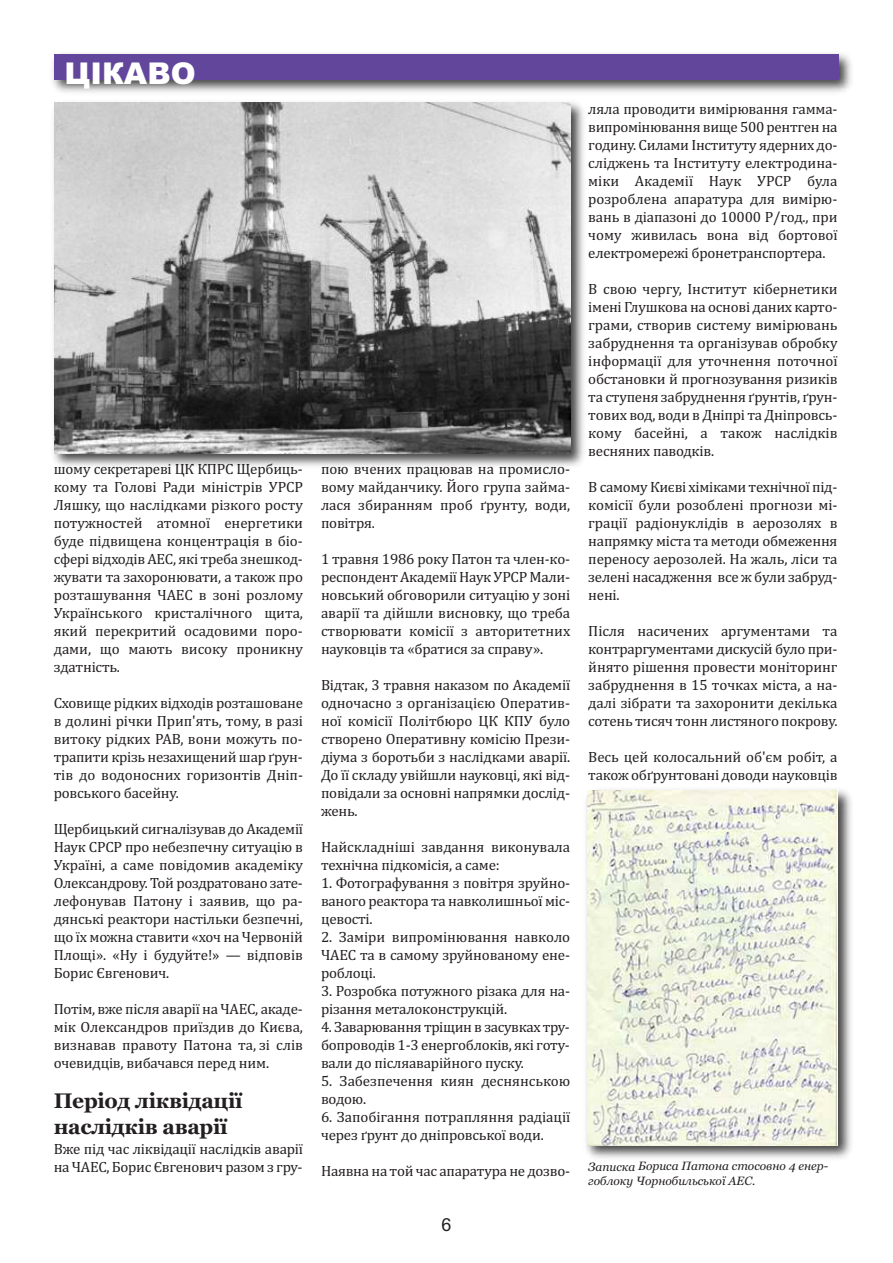
<style>
.page{position:relative;width:893px;height:1263px;background:#fff}
.page>*{position:absolute;margin:0;border:0;box-sizing:border-box;transform-origin:0 0}
.t1{font:900 30px "Arial";color:#fff}
.t2{font:700 21px/25.2px "Georgia";letter-spacing:-.015em;color:#231f20}
.t3{font:18px "Arial";color:#231f20}
.t4{font:15px/18px "Cambria";letter-spacing:-.015em;color:#231f20;text-align:justify}
.t5{font:italic 12px/14.5px "Georgia";color:#231f20}
</style>
<div class="page">
<img style="left:52px;top:53px;width:799px;height:40px">
<div style="left:54px;top:54px;width:785px;height:25px;background:#62469c"></div>
<img style="left:53px;top:102px;width:531px;height:364px">
<img style="left:54px;top:103px;width:516px;height:350px">
<img style="left:586px;top:789px;width:266px;height:369px">
<img style="left:587px;top:790px;width:250px;height:355px">
<h1 class="t1" style="left:65px;top:56px;width:133px">ЦІКАВО</h1>
<p class="t4" style="left:54px;top:460px;width:251px">шому секретареві ЦК КПРС Щербиць&shy;кому та Голові Ради міністрів УРСР Ляшку, що наслідками різкого росту потужностей атомної енергетики буде підвищена концентрація в біо&shy;сфері відходів АЕС, які треба знешкод&shy;жувати та захоронювати, а також про розташування ЧАЕС в зоні розлому Українського кристалічного щита, який перекритий осадовими поро&shy;дами, що мають високу проникну здатність.</p>
<p class="t4" style="left:54px;top:694px;width:251px">Сховище рідких відходів розташоване в долині річки Прип'ять, тому, в разі витоку рідких РАВ, вони можуть по&shy;трапити крізь незахищений шар ґрун&shy;тів до водоносних горизонтів Дніп&shy;ровського басейну.</p>
<p class="t4" style="left:54px;top:820px;width:251px">Щербицький сигналізував до Академії Наук СРСР про небезпечну ситуацію в Україні, а саме повідомив академіку Олександрову. Той роздратовано зате&shy;лефонував Патону і заявив, що ра&shy;дянські реактори настільки безпечні, що їх можна ставити «хоч на Червоній Площі». «Ну і будуйте!» — відповів Борис Євгенович.</p>
<p class="t4" style="left:54px;top:1000px;width:251px">Потім, вже після аварії на ЧАЕС, акаде&shy;мік Олександров приїздив до Києва, визнавав правоту Патона та, зі слів очевидців, вибачався перед ним.</p>
<h2 class="t2" style="left:54px;top:1088px;width:190px">Період ліквідації наслідків аварії</h2>
<p class="t4" style="left:54px;top:1140px;width:251px">Вже під час ліквідації наслідків аварії на ЧАЕС, Борис Євгенович разом з гру-</p>
<p class="t4" style="left:321px;top:460px;width:251px">пою вчених працював на промисло&shy;вому майданчику. Його група займа&shy;лася збиранням проб ґрунту, води, повітря.</p>
<p class="t4" style="left:321px;top:550px;width:251px">1 травня 1986 року Патон та член-ко&shy;респондент Академії Наук УРСР Мали&shy;новський обговорили ситуацію у зоні аварії та дійшли висновку, що треба створювати комісії з авторитетних науковців та «братися за справу».</p>
<p class="t4" style="left:321px;top:676px;width:251px">Відтак, 3 травня наказом по Академії одночасно з організацією Оператив&shy;ної комісії Політбюро ЦК КПУ було створено Оперативну комісію Прези&shy;діума з боротьби з наслідками аварії.<br>До її складу увійшли науковці, які від&shy;повідали за основні напрямки дослід&shy;жень.</p>
<p class="t4" style="left:321px;top:838px;width:251px">Найскладніші завдання виконувала технічна підкомісія, а саме:</p>
<p class="t4" style="left:321px;top:874px;width:251px">1. Фотографування з повітря зруйно&shy;ваного реактора та навколишньої міс&shy;цевості.</p>
<p class="t4" style="left:321px;top:928px;width:251px">2. Заміри випромінювання навколо ЧАЕС та в самому зруйнованому ене&shy;роблоці.</p>
<p class="t4" style="left:321px;top:982px;width:251px">3. Розробка потужного різака для на&shy;різання металоконструкцій.</p>
<p class="t4" style="left:321px;top:1018px;width:250px">4. Заварювання тріщин в засувках тру&shy;бопроводів 1-3 енергоблоків, які готу&shy;вали до післяаварійного пуску.</p>
<p class="t4" style="left:321px;top:1072px;width:251px">5. Забезпечення киян деснянською водою.</p>
<p class="t4" style="left:321px;top:1108px;width:251px">6. Запобігання потрапляння радіації через ґрунт до дніпровської води.</p>
<p class="t4" style="left:321px;top:1162px;width:251px">Наявна на той час апаратура не дозво-</p>
<p class="t3" style="left:441px;top:1214px;width:12px">6</p>
<p class="t4" style="left:588px;top:100px;width:251px">ляла проводити вимірювання гамма&shy;випромінювання вище 500 рентген на годину. Силами Інституту ядерних до&shy;сліджень та Інституту електродина&shy;міки Академії Наук УРСР була розроблена апаратура для вимірю&shy;вань в діапазоні до 10000 Р/год., при чому живилась вона від бортової електромережі бронетранспортера.</p>
<p class="t4" style="left:588px;top:280px;width:251px">В свою чергу, Інститут кібернетики імені Глушкова на основі даних карто&shy;грами, створив систему вимірювань забруднення та організував обробку інформації для уточнення поточної обстановки й прогнозування ризиків та ступеня забруднення ґрунтів, ґрун&shy;тових вод, води в Дніпрі та Дніпровсь&shy;кому басейні, а також наслідків весняних паводків.</p>
<p class="t4" style="left:588px;top:478px;width:251px">В самому Києві хіміками технічної під&shy;комісії були розоблені прогнози мі&shy;грації радіонуклідів в аерозолях в напрямку міста та методи обмеження переносу аерозолей. На жаль, ліси та зелені насадження все ж були забруд&shy;нені.</p>
<p class="t4" style="left:588px;top:622px;width:251px">Після насичених аргументами та контраргументами дискусій було при&shy;йнято рішення провести моніторинг забруднення в 15 точках міста, а на&shy;далі зібрати та захоронити декілька сотень тисяч тонн листяного покрову.</p>
<p class="t4" style="left:588px;top:748px;width:251px">Весь цей колосальний об'єм робіт, а також обґрунтовані доводи науковців</p>
<p class="t5" style="left:588px;top:1159px;width:242px">Записка Бориса Патона стосовно 4 енер&shy;гоблоку Чорнобильської АЕС.</p>
</div>
